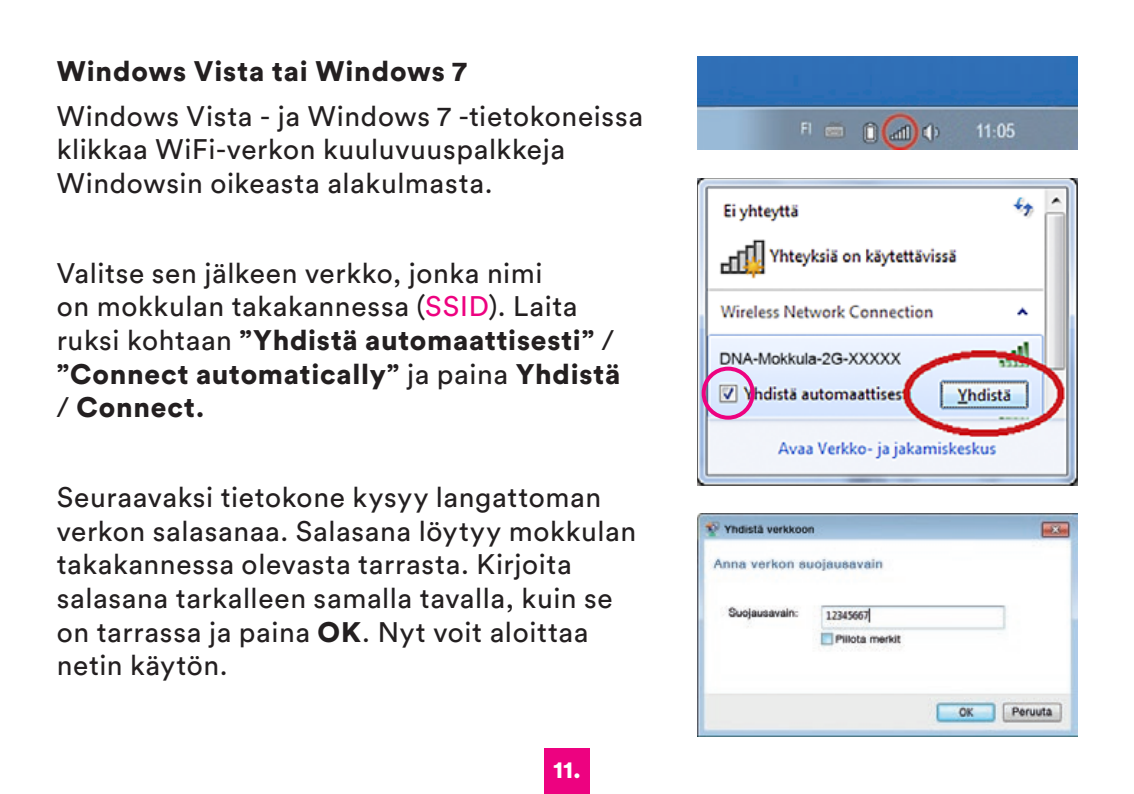
<style>
.page{position:relative;width:1134px;height:794px;background:#fff}
.page>*{position:absolute;margin:0;border:0;box-sizing:border-box;transform-origin:0 0}
.t1{font:28px/33.6px "Circular Std";letter-spacing:.025em;color:#231f20}
.t2{font:900 28px "Circular Std";letter-spacing:.03em;color:#231f20}
.t3{font:900 24px "Circular Std";color:#fff}
.s1{color:#ed0280}
.s2{font-weight:900}
.s3{font-weight:700}
</style>
<div class="page">
<div style="left:544px;top:748px;width:46px;height:46px;background:#ed0280"></div>
<img style="left:697px;top:57px;width:380px;height:92px">
<img style="left:697px;top:514px;width:380px;height:223px">
<img style="left:697px;top:178px;width:380px;height:307px">
<div style="left:702px;top:367px;width:53px;height:53px;border:4px solid #ed0280;border-radius:50%"></div>
<p class="t2" style="left:57px;top:52px;width:412px">Windows Vista tai Windows 7</p>
<p class="t1" style="left:57px;top:99px;width:588px">Windows Vista - ja Windows 7 -tietokoneissa klikkaa WiFi-verkon kuuluvuuspalkkeja<br>Windowsin oikeasta alakulmasta.</p>
<p class="t1" style="left:57px;top:256px;width:565px">Valitse sen jälkeen verkko, jonka nimi<br>on mokkulan takakannessa (<span class="s1">SSID</span>). Laita ruksi kohtaan <span class="s2">”Yhdistä automaattisesti”</span> / <span class="s2">”Connect automatically”</span> ja paina <span class="s2">Yhdistä </span>/ <span class="s2">Connect</span><span class="s3">.</span></p>
<p class="t1" style="left:57px;top:480px;width:581px">Seuraavaksi tietokone kysyy langattoman verkon salasanaa. Salasana löytyy mokkulan takakannessa olevasta tarrasta. Kirjoita salasana tarkalleen samalla tavalla, kuin se on tarrassa ja paina <span class="s2">OK</span>. Nyt voit aloittaa netin käytön.</p>
<p class="t3" style="left:553px;top:753px;width:29px">11.</p>
</div>
